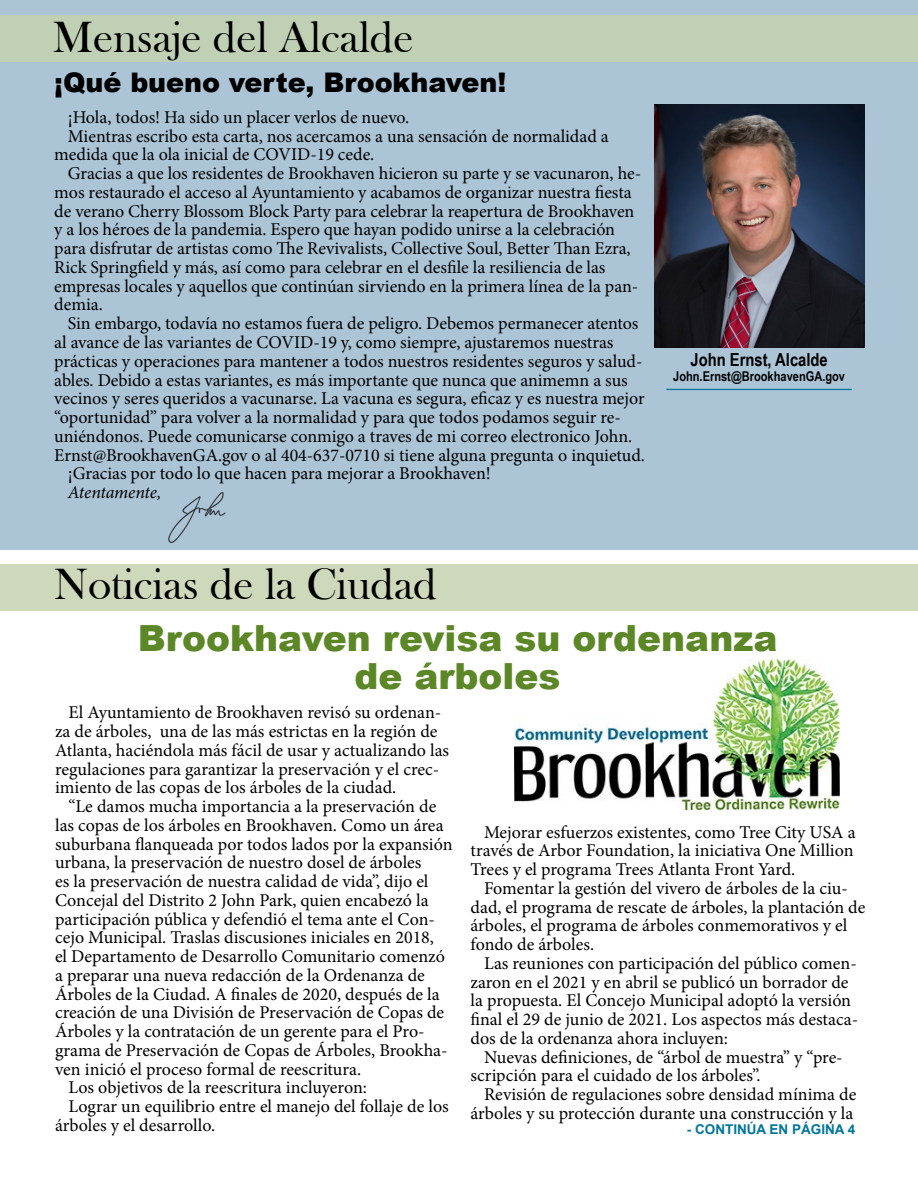
<style>
.page{position:relative;width:918px;height:1188px;background:#fff}
.page>*{position:absolute;margin:0;border:0;box-sizing:border-box;transform-origin:0 0}
.t1{font:45px "Bask Old Face";color:#000}
.t2{font:900 36px/37.5px "Arial";color:#5c8727;text-align:center}
.t3{font:900 27px "Arial";letter-spacing:-.005em;color:#000}
.t4{font:18px/18.8px "Minion Pro";letter-spacing:-.005em;color:#000}
.t5{font:700 18px "Arial Narrow";color:#000}
.t6{font:italic 18px "Minion Pro";letter-spacing:-.015em;color:#000}
.t7{font:700 13.5px "Arial Narrow";color:#000}
.t8{font:700 13.5px "Arial";color:#00759c}
</style>
<div class="page">
<div style="left:0;top:0;width:918px;height:550px;background:#abc4d6"></div>
<img style="left:655px;top:105px;width:209px;height:243px">
<hr style="left:666px;top:389px;width:186px;height:1px;background:#00759c">
<img style="left:169px;top:492px;width:56px;height:52px">
<div style="left:0;top:15px;width:918px;height:47px;background:#c4d3ae"></div>
<div style="left:0;top:564px;width:918px;height:47px;background:#cdd9ba"></div>
<img style="left:515px;top:660px;width:325px;height:150px">
<h1 class="t1" style="left:53px;top:12px;width:362px">Mensaje del Alcalde</h1>
<h3 class="t3" style="left:54px;top:63px;width:454px">¡Qué bueno verte, Brookhaven!</h3>
<p class="t4" style="left:68px;top:108px;width:343px">¡Hola, todos! Ha sido un placer verlos de nuevo.</p>
<p class="t4" style="left:68px;top:127px;width:542px">Mientras escribo esta carta, nos acercamos a una sensación de normalidad a</p>
<p class="t4" style="left:54px;top:145px;width:321px">medida que la ola inicial de COVID-19 cede.</p>
<p class="t4" style="left:68px;top:164px;width:575px">Gracias a que los residentes de Brookhaven hicieron su parte y se vacunaron, he-</p>
<p class="t4" style="left:54px;top:183px;width:579px">mos restaurado el acceso al Ayuntamiento y acabamos de organizar nuestra fiesta</p>
<p class="t4" style="left:54px;top:202px;width:582px">de verano Cherry Blossom Block Party para celebrar la reapertura de Brookhaven</p>
<p class="t4" style="left:54px;top:220px;width:562px">y a los héroes de la pandemia. Espero que hayan podido unirse a la celebración</p>
<p class="t4" style="left:54px;top:239px;width:578px">para disfrutar de artistas como The Revivalists, Collective Soul, Better Than Ezra,</p>
<p class="t4" style="left:54px;top:258px;width:553px">Rick Springfield y más, así como para celebrar en el desfile la resiliencia de las</p>
<p class="t4" style="left:54px;top:277px;width:586px">empresas locales y aquellos que continúan sirviendo en la primera línea de la pan-</p>
<p class="t4" style="left:54px;top:295px;width:50px">demia.</p>
<p class="t4" style="left:68px;top:314px;width:572px">Sin embargo, todavía no estamos fuera de peligro. Debemos permanecer atentos</p>
<p class="t4" style="left:54px;top:333px;width:561px">al avance de las variantes de COVID-19 y, como siempre, ajustaremos nuestras</p>
<p class="t4" style="left:54px;top:352px;width:590px">prácticas y operaciones para mantener a todos nuestros residentes seguros y salud-</p>
<p class="t4" style="left:54px;top:370px;width:575px">ables. Debido a estas variantes, es más importante que nunca que animemn a sus</p>
<p class="t4" style="left:54px;top:389px;width:592px">vecinos y seres queridos a vacunarse. La vacuna es segura, eficaz y es nuestra mejor</p>
<p class="t4" style="left:54px;top:408px;width:568px">“oportunidad” para volver a la normalidad y para que todos podamos seguir re-</p>
<p class="t4" style="left:54px;top:427px;width:580px">uniéndonos. Puede comunicarse conmigo a traves de mi correo electronico John.</p>
<p class="t4" style="left:54px;top:445px;width:592px">Ernst@BrookhavenGA.gov o al 404-637-0710 si tiene alguna pregunta o inquietud.</p>
<p class="t4" style="left:68px;top:464px;width:425px">¡Gracias por todo lo que hacen para mejorar a Brookhaven!</p>
<p class="t6" style="left:68px;top:480px;width:95px">Atentamente,</p>
<h1 class="t1" style="left:54px;top:560px;width:384px">Noticias de la Ciudad</h1>
<p class="t5" style="left:691px;top:346px;width:139px">John Ernst, Alcalde</p>
<p class="t7" style="left:673px;top:366px;width:173px">John.Ernst@BrookhavenGA.gov</p>
<h2 class="t2" style="left:138px;top:618px;width:641px">Brookhaven revisa su ordenanza de árboles</h2>
<p class="t4" style="left:55px;top:703px;width:396px;text-indent:14px">El Ayuntamiento de Brookhaven revisó su ordenan&shy;za de árboles, una de las más estrictas en la región de Atlanta, haciéndola más fácil de usar y actualizando las regulaciones para garantizar la preservación y el crec&shy;imiento de las copas de los árboles de la ciudad.</p>
<p class="t4" style="left:69px;top:797px;width:369px">“Le damos mucha importancia a la preservación de</p>
<p class="t4" style="left:55px;top:816px;width:390px">las copas de los árboles en Brookhaven. Como un área</p>
<p class="t4" style="left:55px;top:835px;width:399px">suburbana flanqueada por todos lados por la expansión</p>
<p class="t4" style="left:55px;top:853px;width:368px">urbana, la preservación de nuestro dosel de árboles</p>
<p class="t4" style="left:55px;top:872px;width:375px">es la preservación de nuestra calidad de vida”, dijo el</p>
<p class="t4" style="left:55px;top:891px;width:375px">Concejal del Distrito 2 John Park, quien encabezó la</p>
<p class="t4" style="left:55px;top:910px;width:381px">participación pública y defendió el tema ante el Con-</p>
<p class="t4" style="left:55px;top:928px;width:380px">cejo Municipal. Traslas discusiones iniciales en 2018,</p>
<p class="t4" style="left:55px;top:947px;width:391px">el Departamento de Desarrollo Comunitario comenzó</p>
<p class="t4" style="left:55px;top:966px;width:371px">a preparar una nueva redacción de la Ordenanza de</p>
<p class="t4" style="left:55px;top:985px;width:386px">Árboles de la Ciudad. A finales de 2020, después de la</p>
<p class="t4" style="left:55px;top:1003px;width:391px">creación de una División de Preservación de Copas de</p>
<p class="t4" style="left:55px;top:1022px;width:371px">Árboles y la contratación de un gerente para el Pro-</p>
<p class="t4" style="left:55px;top:1041px;width:394px">grama de Preservación de Copas de Árboles, Brookha-</p>
<p class="t4" style="left:55px;top:1060px;width:308px">ven inició el proceso formal de reescritura.</p>
<p class="t4" style="left:69px;top:1078px;width:300px">Los objetivos de la reescritura incluyeron:</p>
<p class="t4" style="left:69px;top:1097px;width:382px">Lograr un equilibrio entre el manejo del follaje de los</p>
<p class="t4" style="left:55px;top:1116px;width:162px">árboles y el desarrollo.</p>
<p class="t4" style="left:471px;top:823px;width:387px;text-align:justify;text-indent:14px">Mejorar esfuerzos existentes, como Tree City USA a través de Arbor Foundation, la iniciativa One Million Trees y el programa Trees Atlanta Front Yard.</p>
<p class="t4" style="left:471px;top:879px;width:396px;text-indent:14px">Fomentar la gestión del vivero de árboles de la ciu&shy;dad, el programa de rescate de árboles, la plantación de árboles, el programa de árboles conmemorativos y el fondo de árboles.</p>
<p class="t4" style="left:471px;top:954px;width:389px;text-indent:14px">Las reuniones con participación del público comen&shy;zaron en el 2021 y en abril se publicó un borrador de la propuesta. El Concejo Municipal adoptó la versión final el 29 de junio de 2021. Los aspectos más destaca&shy;dos de la ordenanza ahora incluyen:</p>
<p class="t4" style="left:471px;top:1048px;width:374px;text-indent:14px">Nuevas definiciones, de “árbol de muestra” y “pre&shy;scripción para el cuidado de los árboles”.</p>
<p class="t4" style="left:471px;top:1085px;width:387px;text-align:right">Revisión de regulaciones sobre densidad mínima de árboles y su protección durante una construcción y la</p>
<p class="t8" style="left:687px;top:1120px;width:170px">- CONTINÚA EN PÁGINA 4</p>
</div>
